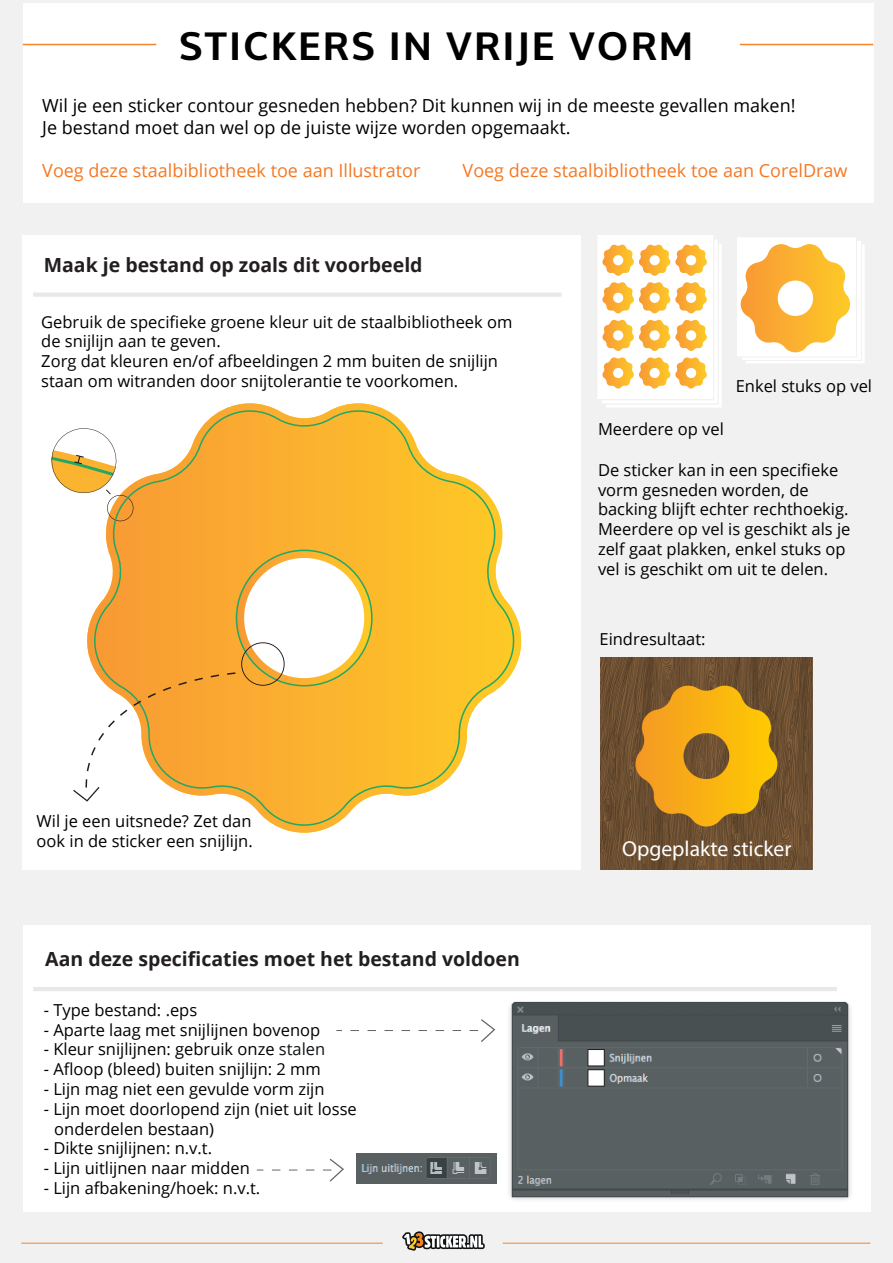
<style>
.page{position:relative;width:893px;height:1263px;background:#f0f1f0}
.page>*{position:absolute;margin:0;border:0;box-sizing:border-box;transform-origin:0 0}
.t1{font:700 39px "Oxygen";letter-spacing:.085em;color:#000001}
.t2{font:21.6px "Myriad Pro";color:#fff}
.t3{font:700 19.5px "Open Sans";color:#231f20}
.t4{font:18px/21.6px "Open Sans";color:#000001}
.t5{font:18px "Open Sans";color:#f47824}
.t6{font:16.5px/19.8px "Open Sans";color:#000001}
.s1{color:#101315}
</style>
<div class="page">
<div style="left:23px;top:236px;width:558px;height:634px;background:#fff"></div>
<div style="left:23px;top:3px;width:850px;height:199px;background:#fff"></div>
<div style="left:23px;top:925px;width:847px;height:287px;background:#fff"></div>
<img style="left:357px;top:1153px;width:140px;height:30px">
<img style="left:509px;top:1001px;width:342px;height:199px">
<svg style="left:402px;top:1231px;width:83px;height:20px"></svg>
<hr style="left:23px;top:44px;width:133px;height:1px;background:#f5832a">
<hr style="left:740px;top:44px;width:133px;height:1px;background:#f5832a">
<hr style="left:21px;top:1243px;width:362px;height:1px;background:#f5832a">
<hr style="left:503px;top:1243px;width:367px;height:1px;background:#f5832a">
<img style="left:600px;top:658px;width:213px;height:212px">
<svg style="left:51px;top:428px;width:35px;height:65px"></svg>
<svg style="left:336px;top:1019px;width:159px;height:23px"></svg>
<svg style="left:257px;top:1159px;width:87px;height:22px"></svg>
<svg style="left:86px;top:403px;width:436px;height:428px"></svg>
<div style="left:744px;top:243px;width:122px;height:121px;background:#fff;border:1px solid #f0f1f0"></div>
<div style="left:741px;top:240px;width:121px;height:121px;background:#fff;border:1px solid #f0f1f0"></div>
<div style="left:736px;top:236px;width:121px;height:121px;background:#fff;border:1px solid #f0f1f0"></div>
<svg style="left:740px;top:244px;width:111px;height:109px"></svg>
<div style="left:605px;top:242px;width:118px;height:167px;background:#fff;border:1px solid #f0f1f0"></div>
<div style="left:601px;top:238px;width:118px;height:167px;background:#fff;border:1px solid #f0f1f0"></div>
<div style="left:596px;top:234px;width:118px;height:166px;background:#fff;border:1px solid #f0f1f0"></div>
<svg style="left:602px;top:244px;width:112px;height:154px"></svg>
<div style="left:33px;top:292px;width:528px;height:5px;background:#e7e9e7"></div>
<hr style="left:33px;top:987px;width:804px;height:4px;background:#e7e9e7">
<svg style="left:73px;top:550px;width:299px;height:252px"></svg>
<h1 class="t1" style="left:179px;top:22px;width:514px">STICKERS IN VRIJE VORM</h1>
<p class="t4" style="left:42px;top:94px;width:755px">Wil je een sticker contour gesneden hebben? Dit kunnen wij in de meeste gevallen maken!<br>Je bestand moet dan wel op de juiste wijze worden opgemaakt.</p>
<p class="t5" style="left:42px;top:158px;width:380px">Voeg deze staalbibliotheek toe aan Illustrator</p>
<p class="t5" style="left:463px;top:158px;width:386px">Voeg deze staalbibliotheek toe aan CorelDraw</p>
<p class="t3" style="left:44px;top:251px;width:380px">Maak je bestand op zoals dit voorbeeld</p>
<p class="t6" style="left:41px;top:311px;width:473px">Gebruik de specifieke groene kleur uit de staalbibliotheek om de snijlijn aan te geven.<br>Zorg dat kleuren en/of afbeeldingen 2 mm buiten de snijlijn staan om witranden door snijtolerantie te voorkomen.</p>
<p class="t6" style="left:37px;top:810px;width:218px">Wil je een uitsnede? Zet dan ook in de sticker een snijlijn.</p>
<p class="t3" style="left:45px;top:945px;width:476px">Aan deze specificaties moet het bestand voldoen</p>
<p class="t6" style="left:44px;top:999px;width:155px">- Type bestand: .eps</p>
<p class="t6" style="left:44px;top:1019px;width:278px">- Aparte laag met snijlijnen bovenop</p>
<p class="t6" style="left:44px;top:1039px;width:283px">- Kleur snijlijnen: gebruik onze <span class="s1">stalen</span></p>
<p class="t6" style="left:44px;top:1059px;width:279px">- Afloop (bleed) buiten snijlijn: 2 mm</p>
<p class="t6" style="left:44px;top:1079px;width:282px">- Lijn mag niet een gevulde vorm zijn</p>
<p class="t6" style="left:54px;top:1098px;width:304px;text-indent:-10px">- Lijn moet doorlopend zijn (niet uit losse onderdelen bestaan)</p>
<p class="t6" style="left:44px;top:1138px;width:170px">- Dikte snijlijnen: n.v.t.</p>
<p class="t6" style="left:44px;top:1158px;width:208px">- Lijn uitlijnen naar midden</p>
<p class="t6" style="left:44px;top:1178px;width:218px">- Lijn afbakening/hoek: n.v.t.</p>
<p class="t6" style="left:598px;top:419px;width:127px">Meerdere op vel</p>
<p class="t6" style="left:736px;top:376px;width:138px">Enkel stuks op vel</p>
<p class="t6" style="left:598px;top:459px;width:254px">De sticker kan in een specifieke vorm gesneden worden, de backing blijft echter rechthoekig.<br>Meerdere op vel is geschikt als je zelf gaat plakken, enkel stuks op vel is geschikt om uit te delen.</p>
<p class="t6" style="left:599px;top:629px;width:108px">Eindresultaat:</p>
<h2 class="t2" style="left:622px;top:835px;width:171px">Opgeplakte sticker</h2>
</div>
